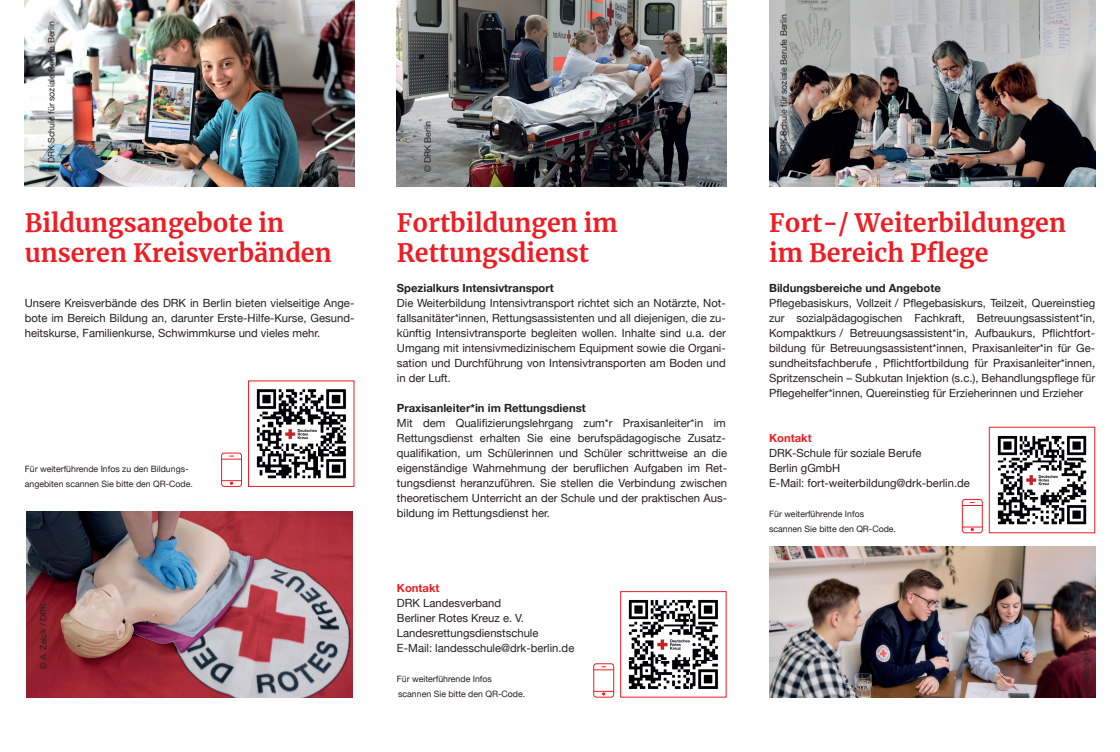
<style>
.page{position:relative;width:1120px;height:752px;background:#fff}
.page>*{position:absolute;margin:0;border:0;box-sizing:border-box;transform-origin:0 0}
.t1{font:700 25px/30px "Merriweather";color:#ee1d23}
.t2{font:11.25px/15px "Helvetica Neue";color:#231f20;text-align:justify}
.t3{font:700 11.25px "Helvetica Neue";color:#231f20}
.t4{font:700 11.25px "Helvetica Neue";color:#ee1d23}
.t5{font:8.75px/15px "Helvetica Neue";color:#231f20}
.s1{font-family:"Arial"}
</style>
<div class="page">
<img style="left:25px;top:0;width:329px;height:186px">
<img style="left:397px;top:0;width:329px;height:186px">
<img style="left:628px;top:599px;width:90px;height:90px">
<div style="left:620px;top:591px;width:106px;height:106px;border:1px solid #ee1d23"></div>
<div style="left:593px;top:663px;width:21px;height:34px;border:1px solid #ee1d23;border-radius:3px"></div>
<svg style="left:594px;top:666px;width:20px;height:4px"></svg>
<svg style="left:594px;top:690px;width:20px;height:5px"></svg>
<img style="left:769px;top:0;width:326px;height:186px">
<img style="left:997px;top:435px;width:90px;height:90px">
<div style="left:989px;top:426px;width:106px;height:107px;border:1px solid #ee1d23"></div>
<div style="left:962px;top:498px;width:20px;height:35px;border:1px solid #ee1d23;border-radius:3px"></div>
<svg style="left:962px;top:501px;width:20px;height:5px"></svg>
<svg style="left:962px;top:526px;width:20px;height:5px"></svg>
<img style="left:27px;top:511px;width:326px;height:186px">
<img style="left:769px;top:546px;width:326px;height:150px">
<img style="left:256px;top:389px;width:90px;height:90px">
<div style="left:221px;top:452px;width:21px;height:34px;border:1px solid #ee1d23;border-radius:3px"></div>
<svg style="left:222px;top:455px;width:19px;height:4px"></svg>
<svg style="left:222px;top:480px;width:19px;height:4px"></svg>
<p class="t5" style="left:44px;top:172px;width:153px;rotate:-90deg"><span class="s1">©</span> DRK Schule für soziale Berufe Berlin</p>
<p class="t5" style="left:776px;top:165px;width:153px;rotate:-90deg"><span class="s1">©</span> DRK Schule für soziale Berufe Berlin</p>
<p class="t5" style="left:420px;top:172px;width:53px;rotate:-90deg"><span class="s1">©</span> DRK Berlin</p>
<h1 class="t1" style="left:25px;top:207px;width:308px">Bildungsangebote in unseren Kreisverbänden</h1>
<p class="t2" style="left:25px;top:295px;width:331px">Unsere Kreisverbände des DRK in Berlin bieten vielseitige Ange&shy;bote im Bereich Bildung an, darunter Erste-Hilfe-Kurse, Gesund&shy;heitskurse, Familienkurse, Schwimmkurse und vieles mehr.</p>
<p class="t5" style="left:25px;top:461px;width:170px">Für weiterführende Infos zu den Bildungs&shy;angebiten scannen Sie bitte den QR-Code.</p>
<h1 class="t1" style="left:397px;top:207px;width:222px">Fortbildungen im<br>Rettungsdienst</h1>
<h1 class="t1" style="left:769px;top:207px;width:298px">Fort-/ Weiterbildungen im Bereich Pflege</h1>
<p class="t3" style="left:769px;top:280px;width:173px">Bildungsbereiche und Angebote</p>
<p class="t2" style="left:769px;top:295px;width:327px">Pflegebasiskurs, Vollzeit / Pflegebasiskurs, Teilzeit, Quereinstieg zur sozialpädagogischen Fachkraft, Betreuungsassistent*in, Kompaktkurs / Betreuungsassistent*in, Aufbaukurs, Pflichtfort&shy;bildung für Betreuungsassistent*innen, Praxisanleiter*in für Ge&shy;sundheitsfachberufe , Pflichtfortbildung für Praxisanleiter*innen, Spritzenschein – Subkutan Injektion (s.c.), Behandlungspflege für Pflegehelfer*innen, Quereinstieg für Erzieherinnen und Erzieher</p>
<p class="t4" style="left:769px;top:430px;width:44px">Kontakt</p>
<p class="t2" style="left:769px;top:445px;width:202px;text-align:left">DRK-Schule für soziale Berufe<br>Berlin gGmbH<br>E-Mail: fort-weiterbildung@drk-berlin.de</p>
<p class="t5" style="left:769px;top:506px;width:128px">Für weiterführende Infos scannen Sie bitte den QR-Code.</p>
<p class="t3" style="left:397px;top:280px;width:158px">Spezialkurs Intensivtransport</p>
<p class="t2" style="left:397px;top:295px;width:330px">Die Weiterbildung Intensivtransport richtet sich an Notärzte, Not&shy;fallsanitäter*innen, Rettungsassistenten und all diejenigen, die zu&shy;künftig Intensivtransporte begleiten wollen. Inhalte sind u.a. der Umgang mit intensivmedizinischem Equipment sowie die Organi&shy;sation und Durchführung von Intensivtransporten am Boden und in der Luft.</p>
<p class="t3" style="left:397px;top:400px;width:190px">Praxisanleiter*in im Rettungsdienst</p>
<p class="t2" style="left:397px;top:415px;width:332px">Mit dem Qualifizierungslehrgang zum*r Praxisanleiter*in im Rettungsdienst erhalten Sie eine berufspädagogische Zusatz&shy;qualifikation, um Schülerinnen und Schüler schrittweise an die eigenständige Wahrnehmung der beruflichen Aufgaben im Ret&shy;tungsdienst heranzuführen. Sie stellen die Verbindung zwischen theoretischem Unterricht an der Schule und der praktischen Aus&shy;bildung im Rettungsdienst her.</p>
<p class="t4" style="left:397px;top:580px;width:44px">Kontakt</p>
<p class="t2" style="left:397px;top:595px;width:179px;text-align:left">DRK Landesverband<br>Berliner Rotes Kreuz e. V.<br>Landesrettungsdienstschule<br>E-Mail: landesschule@drk-berlin.de</p>
<p class="t5" style="left:397px;top:671px;width:130px">Für weiterführende Infos scannen Sie bitte den QR-Code.</p>
<p class="t5" style="left:36px;top:669px;width:68px;rotate:-90deg"><span class="s1">©</span> A. Zelck / DRK</p>
<p class="t5" style="left:1078px;top:693px;width:86px;rotate:-90deg"><span class="s1">©</span> Willing-Holtz / DRK</p>
</div>
